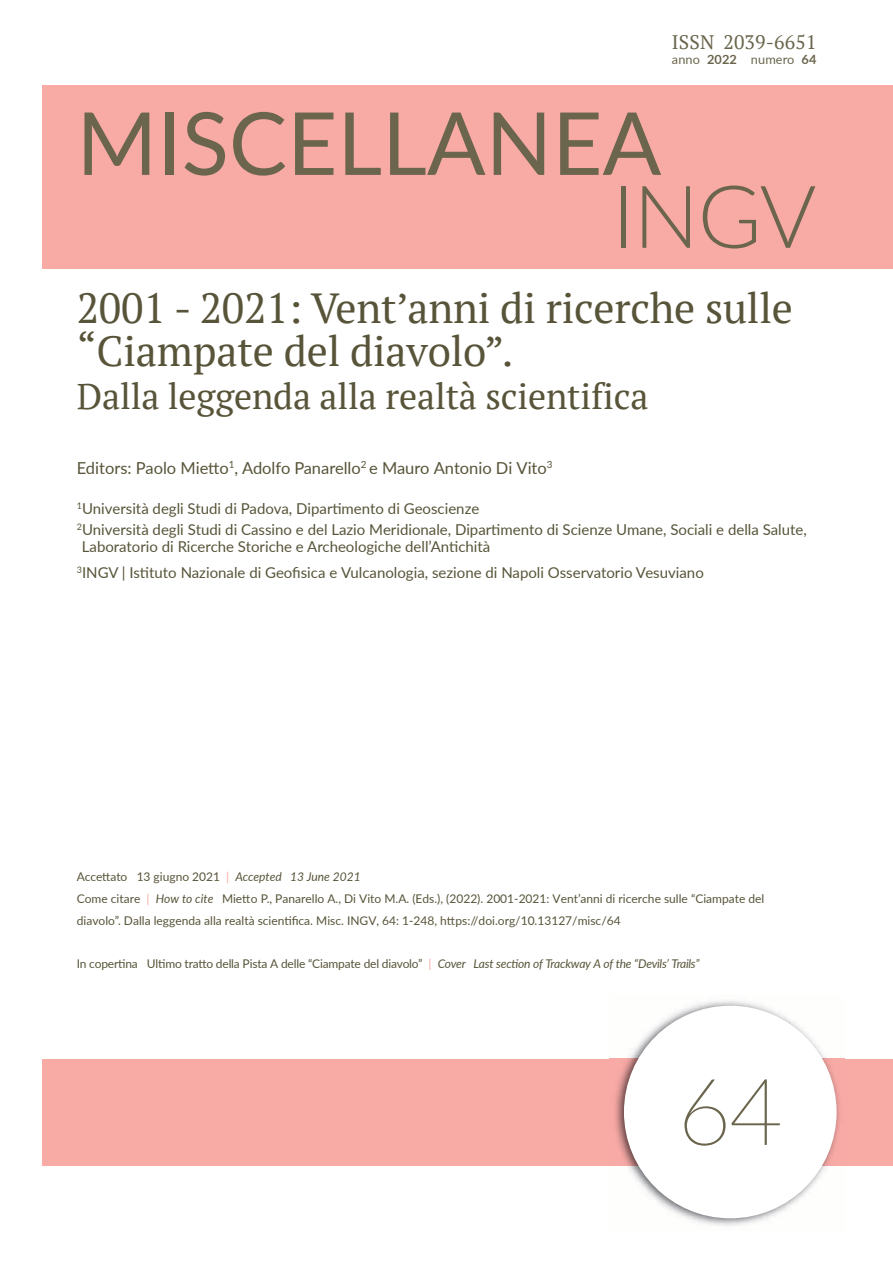
<style>
.page{position:relative;width:893px;height:1263px;background:#fff}
.page>*{position:absolute;margin:0;border:0;box-sizing:border-box;transform-origin:0 0}
.t1{font:100 93px "Lato";color:#6a654c}
.t2{font:87px/72.9px "Lato";color:#6a654c}
.t3{font:42px/43.2px "PT Serif";letter-spacing:-.005em;color:#585439}
.t4{font:36px "PT Serif";letter-spacing:-.005em;color:#585439}
.t5{font:19.5px "PT Serif";letter-spacing:.01em;color:#6a654c}
.t6{font:16.5px "Lato";color:#585439}
.t7{font:15px/21.6px "Lato";color:#585439}
.t8{font:12.75px "Lato";letter-spacing:.01em;color:#6a654c}
.t9{font:12px/21.6px "Lato";color:#585439}
.s1{font-weight:700}
.s2{font-weight:300}
.s3{color:#f8aaa5}
.s4{font-style:italic}
.s5{font-style:inherit}
</style>
<div class="page">
<div style="left:43px;top:1059px;width:850px;height:106px;background:#f8aaa5"></div>
<img style="left:609px;top:1001px;width:236px;height:225px">
<div style="left:624px;top:1006px;width:213px;height:212px;background:#fff;border-radius:50%"></div>
<div style="left:43px;top:85px;width:850px;height:184px;background:#f8aaa5"></div>
<p class="t5" style="left:672px;top:29px;width:146px">ISSN 2039-6651</p>
<p class="t8" style="left:672px;top:52px;width:146px">anno <span class="s1">2022</span> numero <span class="s1">64</span></p>
<p class="t2" style="left:612px;top:105px;width:206px;text-indent:-535px">MISCELLANEA<br><span class="s2">INGV</span></p>
<p class="t3" style="left:77px;top:285px;width:718px">2001 - 2021: Vent’anni di ricerche sulle “Ciampate del diavolo”.</p>
<p class="t4" style="left:77px;top:372px;width:573px">Dalla leggenda alla realtà scientifica</p>
<p class="t6" style="left:77px;top:458px;width:477px">Editors: Paolo Mietto<sup>1</sup>, Adolfo Panarello<sup>2</sup> e Mauro Antonio Di Vito<sup>3</sup></p>
<p class="t7" style="left:77px;top:497px;width:731px"><sup>1</sup>Università degli Studi di Padova, Dipartimento di Geoscienze<br><sup>2</sup>Università degli Studi di Cassino e del Lazio Meridionale, Dipartimento di Scienze Umane, Sociali e della Salute,</p>
<p class="t7" style="left:77px;top:533px;width:629px;line-height:26.5px;text-indent:5px">Laboratorio di Ricerche Storiche e Archeologiche dell’Antichità<br><sup>3</sup>INGV | Istituto Nazionale di Geofisica e Vulcanologia, sezione di Napoli Osservatorio Vesuviano</p>
<p class="t9" style="left:77px;top:866px;width:689px">Accettato 13 giugno 2021 <span class="s3">|</span> <span class="s4">Accepted 13 June 2021<br></span>Come citare <span class="s3">|</span> <span class="s4">How to cite</span> Mietto P., Panarello A., Di Vito M.A. (Eds.), (2022). 2001-2021: Vent’anni di ricerche sulle “Ciampate del diavolo”. Dalla leggenda alla realtà scientifica. Misc. INGV, 64: 1-248<span class="s5">,</span> https://doi.org/10.13127/misc/64</p>
<p class="t9" style="left:77px;top:952px;width:624px">In copertina Ultimo tratto della Pista A delle “Ciampate del diavolo” <span class="s3">|</span> <span class="s4">Cover Last section of Trackway A of the “Devils’ Trails”</span></p>
<p class="t1" style="left:677px;top:1053px;width:107px">64</p>
</div>
